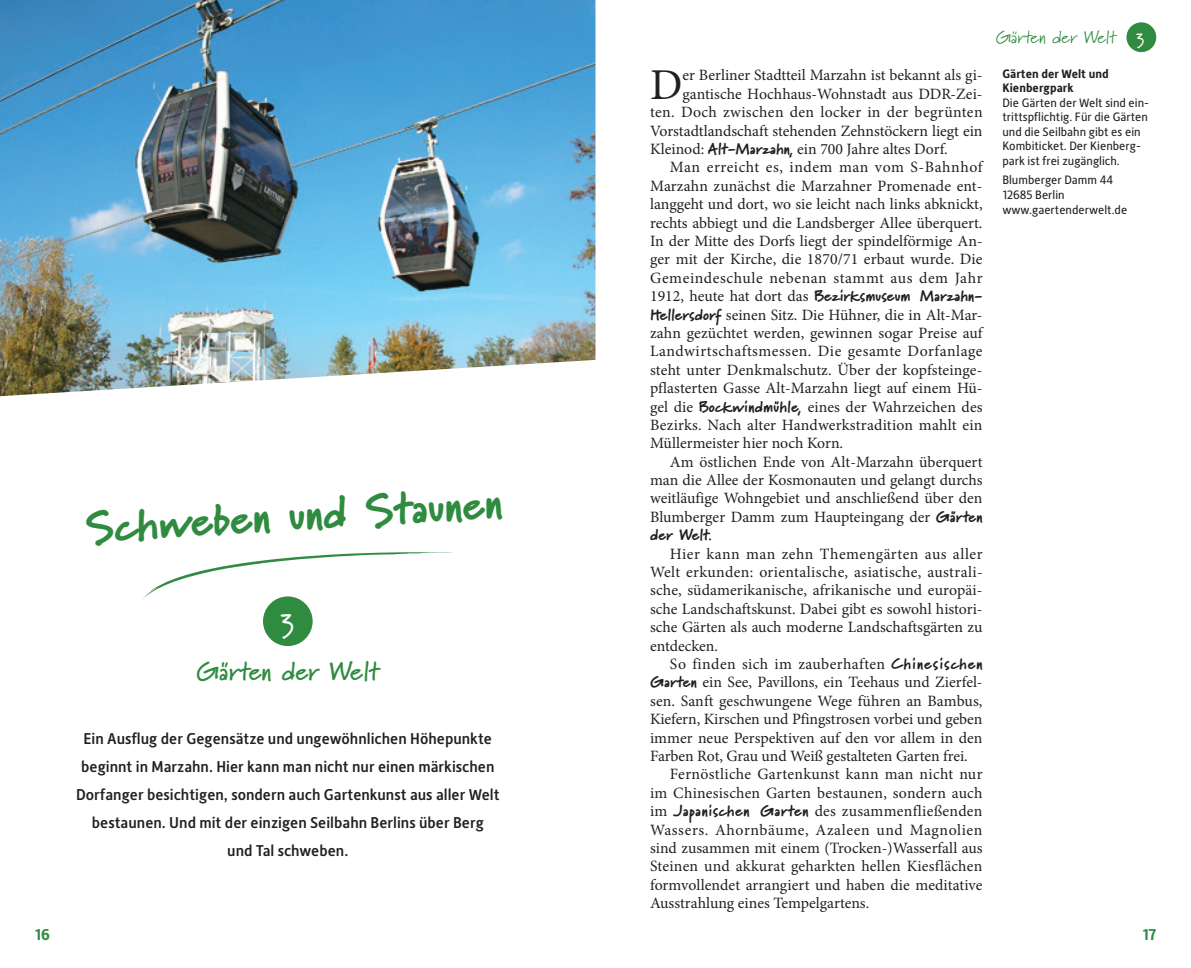
<style>
.page{position:relative;width:1191px;height:968px;background:#fff}
.page>*{position:absolute;margin:0;border:0;box-sizing:border-box;transform-origin:0 0}
.t1{font:900 45.5px "Marydale";color:#2f8b40}
.t2{font:44.1px "Minion Pro";color:#231f20}
.t3{font:700 26.25px "Marydale";color:#2f8b40}
.t4{font:700 26.25px "Marydale";color:#fff}
.t5{font:17.5px "Marydale";color:#2f8b40}
.t6{font:15.75px/18.4px "Minion Pro";color:#231f20;text-align:justify}
.t7{font:500 15.75px/28px "Alber New";color:#231f20;text-align:center}
.t8{font:15.75px "Minion Pro";letter-spacing:.035em;color:#231f20}
.t9{font:900 15.75px "Marydale";letter-spacing:.005em;color:#231f20}
.t10{font:15.75px "Minion Pro";letter-spacing:.025em;color:#231f20}
.t11{font:15.75px "Minion Pro";letter-spacing:.03em;color:#231f20}
.t12{font:15.75px "Minion Pro";letter-spacing:.02em;color:#231f20}
.t13{font:15.75px "Minion Pro";letter-spacing:.04em;color:#231f20}
.t14{font:700 15.75px "Alber New";color:#2f8b40}
.t15{font:12.25px/14.5px "Alber New";color:#231f20}
.t16{font:700 12.25px/14.5px "Alber New";color:#231f20}
.s1{font-family:"Marydale";font-weight:900}
.s2{font-family:"Minion Pro";font-weight:400}
.s3{font-weight:700;font-size:15.75px;color:#fff}
</style>
<div class="page">
<svg style="left:142px;top:552px;width:311px;height:47px"></svg>
<div style="left:1126px;top:22px;width:30px;height:30px;background:#2f8b40;border-radius:50%"></div>
<div style="left:263px;top:596px;width:50px;height:50px;background:#2f8b40;border-radius:50%"></div>
<img style="left:0;top:0;width:595px;height:396px">
<h1 class="t1" style="left:84px;top:502px;width:419px;rotate:-4deg">Schweben und Staunen</h1>
<h3 class="t4" style="left:280px;top:606px;width:16px">3</h3>
<h3 class="t3" style="left:196px;top:655px;width:185px">Gärten der Welt</h3>
<p class="t7" style="left:76px;top:723px;width:425px">Ein Ausflug der Gegensätze und ungewöhnlichen Höhepunkte beginnt in Marzahn. Hier kann man nicht nur einen märkischen Dorfanger besichtigen, sondern auch Gartenkunst aus aller Welt bestaunen. Und mit der einzigen Seilbahn Berlins über Berg<br>und Tal schweben.</p>
<h2 class="t2" style="left:650px;top:55px;width:34px">D</h2>
<p class="t6" style="left:682px;top:66px;width:302px">er Berliner Stadtteil Marzahn ist bekannt als gi-</p>
<p class="t6" style="left:682px;top:85px;width:302px">gantische Hochhaus-Wohnstadt aus DDR-Zei-</p>
<p class="t10" style="left:650px;top:102px;width:334px">ten. Doch zwischen den locker in der begrünten</p>
<p class="t6" style="left:650px;top:121px;width:334px">Vorstadtlandschaft stehenden Zehnstöckern liegt ein</p>
<p class="t6" style="left:650px;top:140px;width:299px">Kleinod: <span class="s1">Alt-Marzahn,</span> ein 700 Jahre altes Dorf.</p>
<p class="t8" style="left:670px;top:157px;width:314px">Man erreicht es, indem man vom S-Bahnhof</p>
<p class="t6" style="left:650px;top:177px;width:334px">Marzahn zunächst die Marzahner Promenade ent-</p>
<p class="t6" style="left:650px;top:195px;width:334px">langgeht und dort, wo sie leicht nach links abknickt,</p>
<p class="t6" style="left:650px;top:213px;width:334px">rechts abbiegt und die Landsberger Allee überquert.</p>
<p class="t6" style="left:650px;top:232px;width:334px">In der Mitte des Dorfs liegt der spindelförmige An-</p>
<p class="t6" style="left:650px;top:250px;width:334px">ger mit der Kirche, die 1870/71 erbaut wurde. Die</p>
<p class="t8" style="left:650px;top:267px;width:334px">Gemeindeschule nebenan stammt aus dem Jahr</p>
<p class="t9" style="left:650px;top:286px;width:334px"><span class="s2">1912, heute hat dort das</span> Bezirksmuseum Marzahn-</p>
<p class="t6" style="left:650px;top:305px;width:334px"><span class="s1">Hellersdorf</span> seinen Sitz. Die Hühner, die in Alt-Mar&shy;zahn gezüchtet werden, gewinnen sogar Preise auf Landwirtschaftsmessen. Die gesamte Dorfanlage steht unter Denkmalschutz. Über der kopfsteinge&shy;pflasterten Gasse Alt-Marzahn liegt auf einem Hü&shy;gel die <span class="s1">Bockwindmühle,</span> eines der Wahrzeichen des Bezirks. Nach alter Handwerkstradition mahlt ein Müllermeister hier noch Korn.</p>
<p class="t6" style="left:650px;top:452px;width:334px;text-indent:20px">Am östlichen Ende von Alt-Marzahn überquert man die Allee der Kosmonauten und gelangt durchs weitläufige Wohngebiet und anschließend über den Blumberger Damm zum Haupteingang der <span class="s1">Gärten</span></p>
<p class="t9" style="left:650px;top:525px;width:64px">der Welt.</p>
<p class="t6" style="left:650px;top:544px;width:334px;text-indent:20px">Hier kann man zehn Themengärten aus aller Welt erkunden: orientalische, asiatische, australi&shy;sche, südamerikanische, afrikanische und europäi&shy;sche Landschaftskunst. Dabei gibt es sowohl histori&shy;sche Gärten als auch moderne Landschaftsgärten zu entdecken.</p>
<p class="t11" style="left:670px;top:653px;width:314px">So finden sich im zauberhaften <span class="s1">Chinesischen</span></p>
<p class="t6" style="left:650px;top:673px;width:334px"><span class="s1">Garten</span> ein See, Pavillons, ein Teehaus und Zierfel-</p>
<p class="t6" style="left:650px;top:691px;width:334px">sen. Sanft geschwungene Wege führen an Bambus,</p>
<p class="t6" style="left:650px;top:710px;width:334px">Kiefern, Kirschen und Pfingstrosen vorbei und geben</p>
<p class="t6" style="left:650px;top:728px;width:334px">immer neue Perspektiven auf den vor allem in den</p>
<p class="t6" style="left:650px;top:746px;width:319px">Farben Rot, Grau und Weiß gestalteten Garten frei.</p>
<p class="t12" style="left:670px;top:763px;width:314px">Fernöstliche Gartenkunst kann man nicht nur</p>
<p class="t6" style="left:650px;top:783px;width:334px">im Chinesischen Garten bestaunen, sondern auch</p>
<p class="t6" style="left:650px;top:801px;width:334px">im <span class="s1">Japanischen Garten</span> des zusammenfließenden</p>
<p class="t13" style="left:650px;top:818px;width:334px">Wassers. Ahornbäume, Azaleen und Magnolien</p>
<p class="t6" style="left:650px;top:838px;width:334px">sind zusammen mit einem (Trocken-)Wasserfall aus</p>
<p class="t6" style="left:650px;top:857px;width:334px">Steinen und akkurat geharkten hellen Kiesflächen</p>
<p class="t6" style="left:650px;top:875px;width:334px">formvollendet arrangiert und haben die meditative</p>
<p class="t6" style="left:650px;top:893px;width:221px">Ausstrahlung eines Tempelgartens.</p>
<p class="t5" style="left:995px;top:27px;width:150px">Gärten der Welt <span class="s3">3</span></p>
<p class="t16" style="left:1002px;top:66px;width:108px">Gärten der Welt und<br>Kienbergpark</p>
<p class="t15" style="left:1002px;top:95px;width:148px">Die Gärten der Welt sind ein&shy;trittspflichtig. Für die Gärten und die Seilbahn gibt es ein<br>Kombiticket. Der Kienberg&shy;park ist frei zugänglich.</p>
<p class="t15" style="left:1002px;top:172px;width:126px">Blumberger Damm 44<br>12685 Berlin www.gaertenderwelt.de</p>
<p class="t14" style="left:35px;top:924px;width:17px">16</p>
<p class="t14" style="left:1142px;top:924px;width:15px">17</p>
</div>
